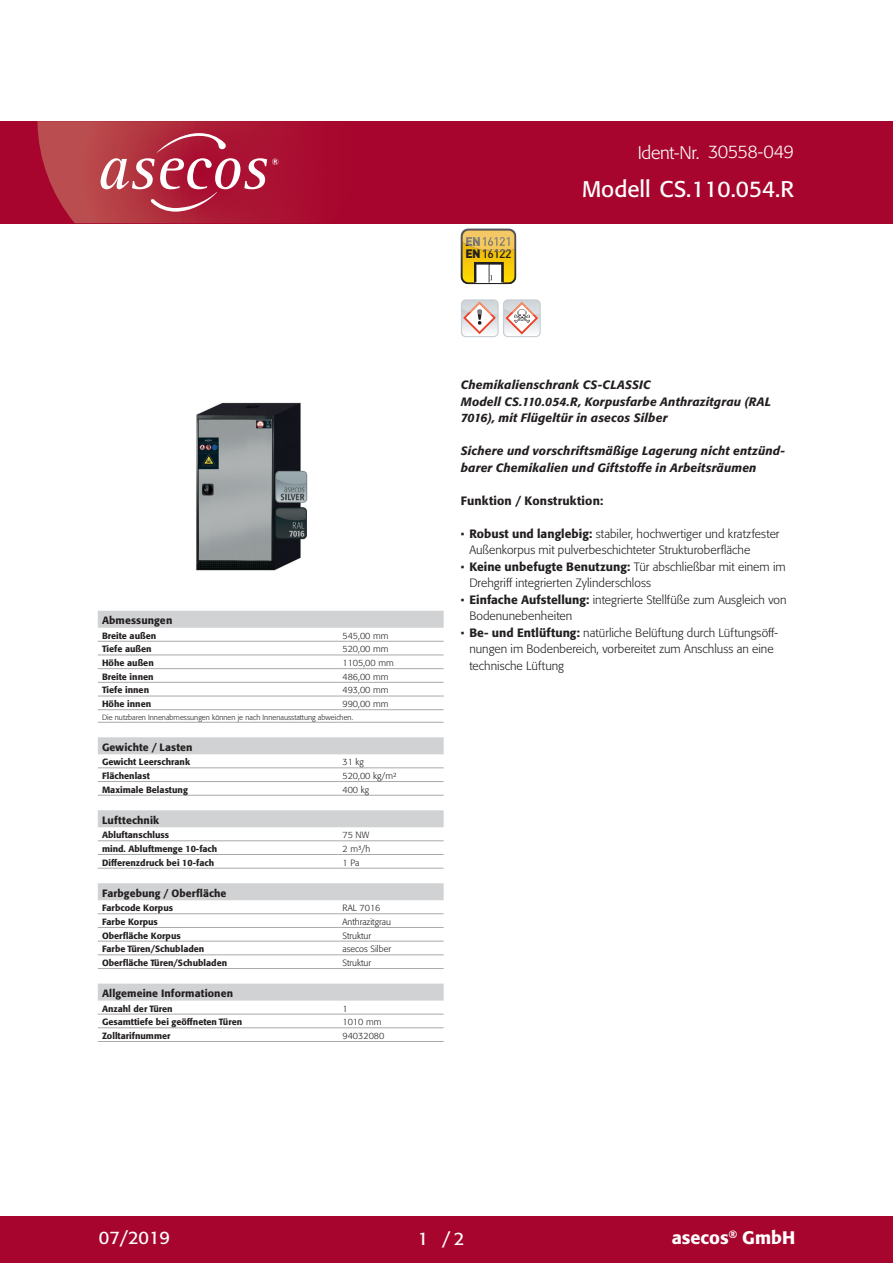
<style>
.page{position:relative;width:893px;height:1263px;background:#fff}
.page>*{position:absolute;margin:0;border:0;box-sizing:border-box;transform-origin:0 0}
.t1{font:22.5px "Formata Pro";color:#fff}
.t2{font:300 18px "Formata Pro";letter-spacing:-.02em;color:#fff}
.t3{font:500 18px "Formata Pro";color:#fff}
.t4{font:18px "Formata Pro";color:#fff}
.t5{font:500 12.15px "DIN Pro";letter-spacing:-.05em;color:#231f20}
.t6{font:300 12px/16.5px "Formata Pro";color:#231f20}
.CB_AF_Produkt-FT-Fet{font:italic 500 12px/16.5px "Formata Pro";letter-spacing:.015em;color:#231f20}
.CB_AF_Produkt-FT-Fet-2{font:500 12px "Formata Pro";letter-spacing:.015em;color:#231f20}
.CB_AF_TB-Technische{font:500 10.5px "Formata Pro";letter-spacing:.01em;color:#231f20}
.CB_AF_TB-Technische-2{font:500 9px "Formata Pro";color:#231f20}
.CB_AF_TB-Technische-3{font:300 9px "Formata Pro";color:#231f20}
.CB_AF_TB-Technische-4{font:300 7.5px "Formata Pro";color:#231f20}
.s1{font-weight:900}
.s2{font-weight:500}
</style>
<div class="page">
<div style="left:0;top:121px;width:893px;height:102px;background:#a7052d"></div>
<svg style="left:37px;top:121px;width:258px;height:102px"></svg>
<div style="left:0;top:1216px;width:893px;height:47px;background:#a7052d"></div>
<img style="left:98px;top:402px;width:270px;height:209px">
<div style="left:98px;top:611px;width:346px;height:17px;background:#d1d2d4"></div>
<hr style="left:98px;top:641px;width:240px;height:1px;background:#a8a9ad">
<hr style="left:338px;top:641px;width:106px;height:1px;background:#a8a9ad">
<hr style="left:98px;top:655px;width:240px;height:1px;background:#a8a9ad">
<hr style="left:338px;top:655px;width:106px;height:1px;background:#a8a9ad">
<hr style="left:98px;top:668px;width:240px;height:1px;background:#a8a9ad">
<hr style="left:338px;top:668px;width:106px;height:1px;background:#a8a9ad">
<hr style="left:98px;top:682px;width:240px;height:1px;background:#a8a9ad">
<hr style="left:338px;top:682px;width:106px;height:1px;background:#a8a9ad">
<hr style="left:98px;top:696px;width:240px;height:1px;background:#a8a9ad">
<hr style="left:338px;top:696px;width:106px;height:1px;background:#a8a9ad">
<hr style="left:98px;top:709px;width:240px;height:1px;background:#a8a9ad">
<hr style="left:338px;top:709px;width:106px;height:1px;background:#a8a9ad">
<hr style="left:98px;top:722px;width:240px;height:1px;background:#a8a9ad">
<hr style="left:338px;top:722px;width:106px;height:1px;background:#a8a9ad">
<div style="left:98px;top:737px;width:346px;height:17px;background:#d1d2d4"></div>
<hr style="left:98px;top:767px;width:240px;height:1px;background:#a8a9ad">
<hr style="left:338px;top:767px;width:106px;height:1px;background:#a8a9ad">
<hr style="left:98px;top:781px;width:240px;height:1px;background:#a8a9ad">
<hr style="left:338px;top:781px;width:106px;height:1px;background:#a8a9ad">
<hr style="left:98px;top:795px;width:240px;height:1px;background:#a8a9ad">
<hr style="left:338px;top:795px;width:106px;height:1px;background:#a8a9ad">
<div style="left:98px;top:810px;width:346px;height:17px;background:#d1d2d4"></div>
<hr style="left:98px;top:840px;width:240px;height:1px;background:#a8a9ad">
<hr style="left:338px;top:840px;width:106px;height:1px;background:#a8a9ad">
<hr style="left:98px;top:854px;width:240px;height:1px;background:#a8a9ad">
<hr style="left:338px;top:854px;width:106px;height:1px;background:#a8a9ad">
<hr style="left:98px;top:868px;width:240px;height:1px;background:#a8a9ad">
<hr style="left:338px;top:868px;width:106px;height:1px;background:#a8a9ad">
<div style="left:98px;top:883px;width:346px;height:17px;background:#d1d2d4"></div>
<hr style="left:98px;top:913px;width:240px;height:1px;background:#a8a9ad">
<hr style="left:338px;top:913px;width:106px;height:1px;background:#a8a9ad">
<hr style="left:98px;top:927px;width:240px;height:1px;background:#a8a9ad">
<hr style="left:338px;top:927px;width:106px;height:1px;background:#a8a9ad">
<hr style="left:98px;top:941px;width:240px;height:1px;background:#a8a9ad">
<hr style="left:338px;top:941px;width:106px;height:1px;background:#a8a9ad">
<hr style="left:98px;top:954px;width:240px;height:1px;background:#a8a9ad">
<hr style="left:338px;top:954px;width:106px;height:1px;background:#a8a9ad">
<hr style="left:98px;top:968px;width:240px;height:1px;background:#a8a9ad">
<hr style="left:338px;top:968px;width:106px;height:1px;background:#a8a9ad">
<div style="left:98px;top:983px;width:346px;height:17px;background:#d1d2d4"></div>
<hr style="left:98px;top:1014px;width:240px;height:1px;background:#a8a9ad">
<hr style="left:338px;top:1014px;width:106px;height:1px;background:#a8a9ad">
<hr style="left:98px;top:1027px;width:240px;height:1px;background:#a8a9ad">
<hr style="left:338px;top:1027px;width:106px;height:1px;background:#a8a9ad">
<hr style="left:98px;top:1041px;width:240px;height:1px;background:#a8a9ad">
<hr style="left:338px;top:1041px;width:106px;height:1px;background:#a8a9ad">
<svg style="left:461px;top:229px;width:55px;height:55px;background:#ceb252"></svg>
<img style="left:484px;top:249px;width:27px;height:2px">
<div style="left:461px;top:299px;width:38px;height:38px;background:linear-gradient(to bottom,#c9cfd4,#dde0e4);border-radius:5px"></div>
<svg style="left:462px;top:314px;width:35px;height:22px"></svg>
<img style="left:462px;top:301px;width:35px;height:13px">
<img style="left:469px;top:304px;width:23px;height:11px">
<div style="left:503px;top:299px;width:38px;height:38px;background:#c9cfd4;border-radius:5px"></div>
<svg style="left:504px;top:302px;width:36px;height:34px"></svg>
<p class="CB_AF_TB-Technische" style="left:102px;top:614px;width:72px">Abmessungen</p>
<p class="CB_AF_TB-Technische-2" style="left:102px;top:630px;width:56px">Breite außen</p>
<p class="CB_AF_TB-Technische-3" style="left:342px;top:630px;width:48px">545,00 mm</p>
<p class="CB_AF_TB-Technische-2" style="left:102px;top:643px;width:51px">Tiefe außen</p>
<p class="CB_AF_TB-Technische-3" style="left:342px;top:644px;width:48px">520,00 mm</p>
<p class="CB_AF_TB-Technische-2" style="left:102px;top:657px;width:53px">Höhe außen</p>
<p class="CB_AF_TB-Technische-3" style="left:342px;top:657px;width:53px">1105,00 mm</p>
<p class="CB_AF_TB-Technische-2" style="left:102px;top:671px;width:53px">Breite innen</p>
<p class="CB_AF_TB-Technische-3" style="left:342px;top:671px;width:48px">486,00 mm</p>
<p class="CB_AF_TB-Technische-2" style="left:102px;top:684px;width:49px">Tiefe innen</p>
<p class="CB_AF_TB-Technische-3" style="left:342px;top:685px;width:48px">493,00 mm</p>
<p class="CB_AF_TB-Technische-2" style="left:102px;top:698px;width:51px">Höhe innen</p>
<p class="CB_AF_TB-Technische-3" style="left:342px;top:698px;width:48px">990,00 mm</p>
<p class="CB_AF_TB-Technische-4" style="left:102px;top:712px;width:253px">Die nutzbaren Innenabmessungen können je nach Innenausstattung abweichen.</p>
<p class="CB_AF_TB-Technische" style="left:102px;top:740px;width:92px">Gewichte / Lasten</p>
<p class="CB_AF_TB-Technische-2" style="left:102px;top:756px;width:90px">Gewicht Leerschrank</p>
<p class="CB_AF_TB-Technische-3" style="left:342px;top:756px;width:23px">31 kg</p>
<p class="CB_AF_TB-Technische-2" style="left:102px;top:770px;width:49px">Flächenlast</p>
<p class="CB_AF_TB-Technische-3" style="left:342px;top:770px;width:56px">520,00 kg/m²</p>
<p class="CB_AF_TB-Technische-2" style="left:102px;top:784px;width:87px">Maximale Belastung</p>
<p class="CB_AF_TB-Technische-3" style="left:342px;top:784px;width:28px">400 kg</p>
<p class="CB_AF_TB-Technische" style="left:102px;top:813px;width:59px">Lufttechnik</p>
<p class="CB_AF_TB-Technische-2" style="left:102px;top:829px;width:69px">Abluftanschluss</p>
<p class="CB_AF_TB-Technische-3" style="left:342px;top:829px;width:28px">75 NW</p>
<p class="CB_AF_TB-Technische-2" style="left:102px;top:843px;width:117px">mind. Abluftmenge 10-fach</p>
<p class="CB_AF_TB-Technische-3" style="left:342px;top:843px;width:29px">2 m³/h</p>
<p class="CB_AF_TB-Technische-2" style="left:102px;top:857px;width:114px">Differenzdruck bei 10-fach</p>
<p class="CB_AF_TB-Technische-3" style="left:342px;top:857px;width:18px">1 Pa</p>
<p class="CB_AF_TB-Technische" style="left:102px;top:886px;width:126px">Farbgebung / Oberfläche</p>
<p class="CB_AF_TB-Technische-2" style="left:102px;top:902px;width:73px">Farbcode Korpus</p>
<p class="CB_AF_TB-Technische-3" style="left:342px;top:902px;width:40px">RAL 7016</p>
<p class="CB_AF_TB-Technische-2" style="left:102px;top:916px;width:57px">Farbe Korpus</p>
<p class="CB_AF_TB-Technische-3" style="left:342px;top:916px;width:50px">Anthrazitgrau</p>
<p class="CB_AF_TB-Technische-2" style="left:102px;top:929px;width:80px">Oberfläche Korpus</p>
<p class="CB_AF_TB-Technische-3" style="left:342px;top:930px;width:30px">Struktur</p>
<p class="CB_AF_TB-Technische-2" style="left:102px;top:943px;width:104px">Farbe Türen/Schubladen</p>
<p class="CB_AF_TB-Technische-3" style="left:342px;top:943px;width:50px">asecos Silber</p>
<p class="CB_AF_TB-Technische-2" style="left:102px;top:957px;width:127px">Oberfläche Türen/Schubladen</p>
<p class="CB_AF_TB-Technische-3" style="left:342px;top:957px;width:30px">Struktur</p>
<p class="CB_AF_TB-Technische" style="left:102px;top:986px;width:132px">Allgemeine Informationen</p>
<p class="CB_AF_TB-Technische-2" style="left:102px;top:1002px;width:72px">Anzahl der Türen</p>
<p class="CB_AF_TB-Technische-3" style="left:342px;top:1003px;width:7px">1</p>
<p class="CB_AF_TB-Technische-2" style="left:102px;top:1016px;width:142px">Gesamttiefe bei geöffneten Türen</p>
<p class="CB_AF_TB-Technische-3" style="left:342px;top:1016px;width:40px">1010 mm</p>
<p class="CB_AF_TB-Technische-2" style="left:102px;top:1030px;width:70px">Zolltarifnummer</p>
<p class="CB_AF_TB-Technische-3" style="left:342px;top:1030px;width:43px">94032080</p>
<p class="t5" style="left:465px;top:245px;width:48px"><span class="s1">EN</span> 16122</p>
<p class="t2" style="left:638px;top:141px;width:63px">Ident-Nr.</p>
<p class="t2" style="left:708px;top:141px;width:87px">30558-049</p>
<p class="t1" style="left:582px;top:174px;width:213px">Modell CS.110.054.R</p>
<p class="CB_AF_Produkt-FT-Fet" style="left:461px;top:377px;width:312px">Chemikalienschrank CS-CLASSIC<br>Modell CS.110.054.R, Korpusfarbe Anthrazitgrau (RAL<br>7016), mit Flügeltür in asecos Silber</p>
<p class="CB_AF_Produkt-FT-Fet" style="left:461px;top:443px;width:326px">Sichere und vorschriftsmäßige Lagerung nicht entzünd&shy;barer Chemikalien und Giftstoffe in Arbeitsräumen</p>
<p class="CB_AF_Produkt-FT-Fet-2" style="left:461px;top:493px;width:144px">Funktion / Konstruktion:</p>
<p class="t6" style="left:469px;top:525px;width:312px;text-indent:-9px">• <span class="s2">Robust und langlebig:</span> stabiler, hochwertiger und kratzfester<br>Außenkorpus mit pulverbeschichteter Strukturoberfläche</p>
<p class="t6" style="left:469px;top:558px;width:318px;text-indent:-9px">• <span class="s2">Keine unbefugte Benutzung:</span> Tür abschließbar mit einem im<br>Drehgriff integrierten Zylinderschloss</p>
<p class="t6" style="left:469px;top:591px;width:319px;text-indent:-9px">• <span class="s2">Einfache Aufstellung:</span> integrierte Stellfüße zum Ausgleich von<br>Bodenunebenheiten</p>
<p class="t6" style="left:469px;top:624px;width:310px;text-indent:-9px">• <span class="s2">Be- und Entlüftung:</span> natürliche Belüftung durch Lüftungsöff&shy;nungen im Bodenbereich, vorbereitet zum Anschluss an eine technische Lüftung</p>
<p class="t4" style="left:99px;top:1225px;width:73px">07/2019</p>
<p class="t4" style="left:418px;top:1227px;width:12px">1</p>
<p class="t4" style="left:442px;top:1227px;width:23px">/2</p>
<h2 class="t3" style="left:672px;top:1225px;width:125px">asecos<sup>®</sup> GmbH</h2>
</div>
